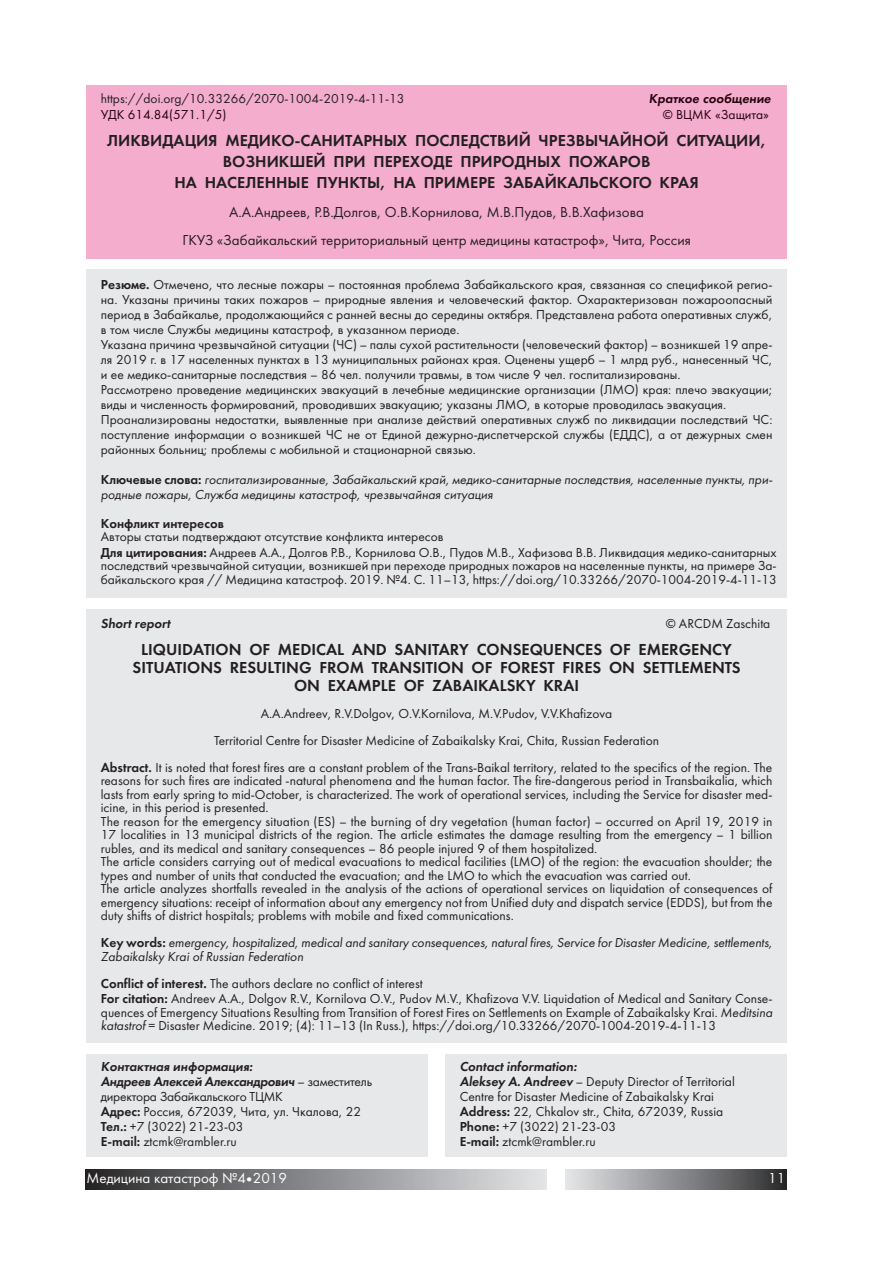
<style>
.page{position:relative;width:893px;height:1263px;background:#fff}
.page>*{position:absolute;margin:0;border:0;box-sizing:border-box;transform-origin:0 0}
.t1{font:16.5px/21px "Futura Demi C";color:#231f20;text-align:center}
.t2{font:15px/28.5px "Futura Book C";color:#231f20;text-align:center}
.t3{font:15px "Futura Book C";color:#fff}
.t4{font:13.5px/15px "Futura Book C";color:#231f20}
.t5{font:italic 13.5px/15px "Futura Book C";color:#231f20}
.t6{font:italic 13.5px/15px "Futura Demi C";color:#231f20}
.t7{font:13.5px "Futura Book C";color:#23010c}
.t8{font:13.5px "Futura Demi C";color:#231f20}
.t9{font:italic 13.5px "Futura Demi C";color:#23010c}
.s1{font-family:"Futura Demi C"}
.s2{font-family:"Futura Demi C";font-style:normal}
.s3{font-style:italic}
.s4{font-family:"Futura Book C";font-style:normal}
.s5{font-family:"Futura Demi C";font-style:italic}
</style>
<div class="page">
<div style="left:85px;top:1169px;width:461px;height:21px;background:linear-gradient(to right,#2b2b2d,#e5e6ea)"></div>
<div style="left:566px;top:1169px;width:221px;height:21px;background:linear-gradient(to right,#e5e7ea,#2e2e30)"></div>
<div style="left:87px;top:85px;width:700px;height:173px;background:#f5adce"></div>
<div style="left:87px;top:269px;width:700px;height:329px;background:#e7e8e9"></div>
<div style="left:87px;top:610px;width:700px;height:433px;background:#e7e8e9"></div>
<div style="left:87px;top:1055px;width:341px;height:102px;background:#e7e8e9"></div>
<div style="left:445px;top:1055px;width:342px;height:102px;background:#e7e8e9"></div>
<p class="t4" style="left:101px;top:91px;width:305px">https://doi.org/10.33266/2070-1004-2019-4-11-13</p>
<p class="t9" style="left:649px;top:90px;width:124px">Краткое сообщение</p>
<p class="t7" style="left:101px;top:107px;width:127px">УДК 614.84(571.1/5)</p>
<p class="t7" style="left:663px;top:107px;width:108px">© ВЦМК «Защита»</p>
<p class="t1" style="left:107px;top:130px;width:660px">ЛИКВИДАЦИЯ МЕДИКО-САНИТАРНЫХ ПОСЛЕДСТВИЙ ЧРЕЗВЫЧАЙНОЙ СИТУАЦИИ,<br>ВОЗНИКШЕЙ ПРИ ПЕРЕХОДЕ ПРИРОДНЫХ ПОЖАРОВ<br>НА НАСЕЛЕННЫЕ ПУНКТЫ, НА ПРИМЕРЕ ЗАБАЙКАЛЬСКОГО КРАЯ</p>
<p class="t2" style="left:182px;top:198px;width:510px">А.А.Андреев, Р.В.Долгов, О.В.Корнилова, М.В.Пудов, В.В.Хафизова<br>ГКУЗ «Забайкальский территориальный центр медицины катастроф», Чита, Россия</p>
<p class="t4" style="left:101px;top:277px;width:673px"><span class="s1">Резюме.</span> Отмечено, что лесные пожары – постоянная проблема Забайкальского края, связанная со спецификой регио&shy;на. Указаны причины таких пожаров – природные явления и человеческий фактор. Охарактеризован пожароопасный период в Забайкалье, продолжающийся с ранней весны до середины октября. Представлена работа оперативных служб, в том числе Службы медицины катастроф, в указанном периоде.<br>Указана причина чрезвычайной ситуации (ЧС) – палы сухой растительности (человеческий фактор) – возникшей 19 апре&shy;ля 2019 г. в 17 населенных пунктах в 13 муниципальных районах края. Оценены ущерб – 1 млрд руб., нанесенный ЧС, и ее медико-санитарные последствия – 86 чел. получили травмы, в том числе 9 чел. госпитализированы.<br>Рассмотрено проведение медицинских эвакуаций в лечебные медицинские организации (ЛМО) края: плечо эвакуации; виды и численность формирований, проводивших эвакуацию; указаны ЛМО, в которые проводилась эвакуация.<br>Проанализированы недостатки, выявленные при анализе действий оперативных служб по ликвидации последствий ЧС: поступление информации о возникшей ЧС не от Единой дежурно-диспетчерской службы (ЕДДС), а от дежурных смен районных больниц; проблемы с мобильной и стационарной связью.</p>
<p class="t5" style="left:101px;top:472px;width:672px"><span class="s2">Ключевые слова:</span> госпитализированные, Забайкальский край, медико-санитарные последствия, населенные пункты, при&shy;родные пожары, Служба медицины катастроф, чрезвычайная ситуация</p>
<p class="t8" style="left:101px;top:515px;width:125px">Конфликт интересов</p>
<p class="t4" style="left:101px;top:528px;width:677px;line-height:15.6px">Авторы статьи подтверждают отсутствие конфликта интересов<br><span class="s1">Для цитирования:</span> Андреев А.А., Долгов Р.В., Корнилова О.В., Пудов М.В., Хафизова В.В. Ликвидация медико-санитарных</p>
<p class="t4" style="left:101px;top:559px;width:677px;line-height:13.5px">последствий чрезвычайной ситуации, возникшей при переходе природных пожаров на населенные пункты, на примере За&shy;байкальского края // Медицина катастроф. 2019. №4. C. 11–13, https://doi.org/10.33266/2070-1004-2019-4-11-13</p>
<p class="t6" style="left:101px;top:616px;width:71px">Short report</p>
<p class="t4" style="left:666px;top:616px;width:106px">© ARCDM Zaschita</p>
<p class="t1" style="left:133px;top:640px;width:609px;line-height:18px">LIQUIDATION OF MEDICAL AND SANITARY CONSEQUENCES OF EMERGENCY<br>SITUATIONS RESULTING FROM TRANSITION OF FOREST FIRES ON SETTLEMENTS<br>ON EXAMPLE OF ZABAIKALSKY KRAI</p>
<p class="t4" style="left:101px;top:699px;width:673px;line-height:27px;text-align:center">A.A.Andreev, R.V.Dolgov, O.V.Kornilova, M.V.Pudov, V.V.Khafizova<br>Territorial Centre for Disaster Medicine of Zabaikalsky Krai, Chita, Russian Federation<br><span class="s1">Abstract.</span> It is noted that forest fires are a constant problem of the Trans-Baikal territory, related to the specifics of the region. The</p>
<p class="t4" style="left:101px;top:774px;width:673px;line-height:13.5px">reasons for such fires are indicated -natural phenomena and the human factor. The fire-dangerous period in Transbaikalia, which lasts from early spring to mid-October, is characterized. The work of operational services, including the Service for disaster med&shy;icine, in this period is presented.<br>The reason for the emergency situation (ES) – the burning of dry vegetation (human factor) – occurred on April 19, 2019 in 17 localities in 13 municipal districts of the region. The article estimates the damage resulting from the emergency – 1 billion rubles, and its medical and sanitary consequences – 86 people injured 9 of them hospitalized.<br>The article considers carrying out of medical evacuations to medical facilities (LMO) of the region: the evacuation shoulder; the types and number of units that conducted the evacuation; and the LMO to which the evacuation was carried out.<br>The article analyzes shortfalls revealed in the analysis of the actions of operational services on liquidation of consequences of emergency situations: receipt of information about any emergency not from Unified duty and dispatch service (EDDS), but from the duty shifts of district hospitals; problems with mobile and fixed communications.</p>
<p class="t5" style="left:101px;top:936px;width:673px;line-height:13.5px"><span class="s2">Key words:</span> emergency, hospitalized, medical and sanitary consequences, natural fires, Service for Disaster Medicine, settlements,<br>Zabaikalsky Krai of Russian Federation</p>
<p class="t4" style="left:101px;top:975px;width:673px;line-height:15.6px"><span class="s1">Conflict of interest.</span> The authors declare no conflict of interest<br><span class="s1">For citation:</span> Andreev A.A., Dolgov R.V., Kornilova O.V., Pudov M.V., Khafizova V.V. Liquidation of Medical and Sanitary Conse-</p>
<p class="t4" style="left:101px;top:1005px;width:673px;line-height:13.5px">quences of Emergency Situations Resulting from Transition of Forest Fires on Settlements on Example of Zabaikalsky Krai. <span class="s3">Meditsina katastrof</span> = Disaster Medicine. 2019; (4): 11–13 (In Russ.), https://doi.org/10.33266/2070-1004-2019-4-11-13</p>
<p class="t6" style="left:101px;top:1059px;width:273px">Контактная информация:<br>Андреев Алексей Александрович <span class="s4">– заместитель</span></p>
<p class="t4" style="left:101px;top:1089px;width:262px">директора Забайкальского ТЦМК<br><span class="s1">Адрес:</span> Россия, 672039, Чита, ул. Чкалова, 22<br><span class="s1">Тел.:</span> +7 (3022) 21-23-03<br><span class="s1">E-mail:</span> ztcmk@rambler.ru</p>
<p class="t6" style="left:460px;top:1059px;width:119px">Contact information:</p>
<p class="t4" style="left:460px;top:1074px;width:277px"><span class="s5">Aleksey A. Andreev</span> – Deputy Director of Territorial Centre for Disaster Medicine of Zabaikalsky Krai <span class="s1">Address:</span> 22, Chkalov str., Chita, 672039, Russia <span class="s1">Phone:</span> +7 (3022) 21-23-03<br><span class="s1">E-mail:</span> ztcmk@rambler.ru</p>
<p class="t3" style="left:87px;top:1169px;width:202px">Медицина катастроф №4•2019</p>
<p class="t3" style="left:768px;top:1169px;width:19px">11</p>
</div>
